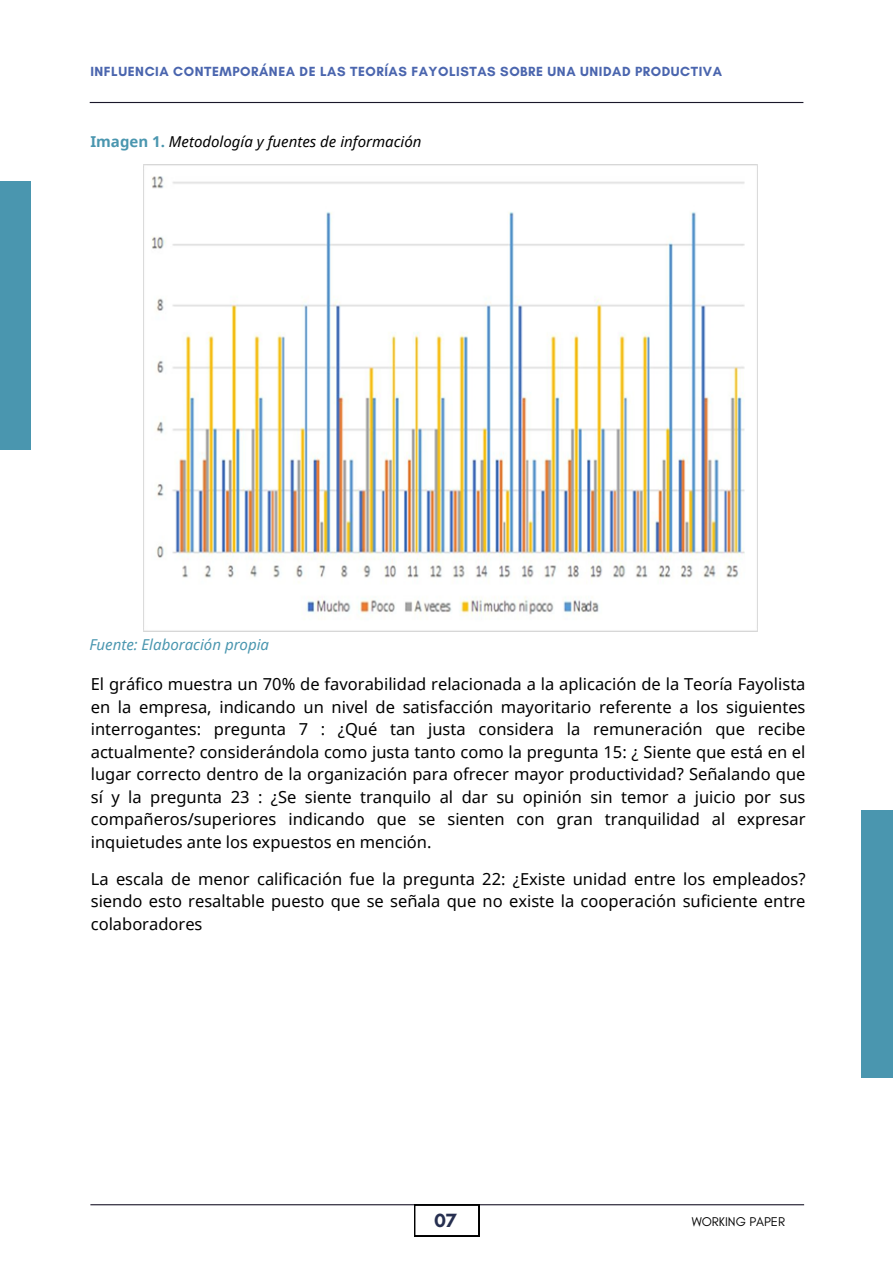
<style>
.page{position:relative;width:893px;height:1264px;background:#fff}
.page>*{position:absolute;margin:0;border:0;box-sizing:border-box;transform-origin:0 0}
.t1{font:700 19.5px "Glacial Indifference";color:#262f50}
.t2{font:16.5px/22.5px "Noto Sans";color:#000;text-align:justify}
.t3{font:italic 15px "Noto Sans";color:#000}
.t4{font:italic 15px "Noto Sans";color:#4a96af}
.t5{font:700 13.5px "Glacial Indifference";letter-spacing:.04em;color:#4a65ae}
.t6{font:12.9px "Glacial Indifference";color:#000}
.s1{font-weight:700;font-style:normal;color:#4a96af}
</style>
<div class="page">
<div style="left:0;top:181px;width:31px;height:268px;background:#4a96af"></div>
<div style="left:861px;top:810px;width:31px;height:268px;background:#4a96af"></div>
<hr style="left:90px;top:1204px;width:714px;height:1px;background:#1a172a">
<svg style="left:414px;top:1204px;width:65px;height:32px"></svg>
<hr style="left:90px;top:102px;width:713px;height:1px;background:#1a172a">
<img style="left:143px;top:165px;width:614px;height:467px">
<p class="t5" style="left:90px;top:63px;width:633px">INFLUENCIA CONTEMPORÁNEA DE LAS TEORÍAS FAYOLISTAS SOBRE UNA UNIDAD PRODUCTIVA</p>
<p class="t3" style="left:90px;top:131px;width:332px"><span class="s1">Imagen 1.</span> Metodología y fuentes de información</p>
<p class="t4" style="left:89px;top:634px;width:181px">Fuente: Elaboración propia</p>
<p class="t2" style="left:91px;top:672px;width:716px">El gráfico muestra un 70% de favorabilidad relacionada a la aplicación de la Teoría Fayolista en la empresa, indicando un nivel de satisfacción mayoritario referente a los siguientes interrogantes: pregunta 7 : ¿Qué tan justa considera la remuneración que recibe actualmente? considerándola como justa tanto como la pregunta 15: ¿ Siente que está en el lugar correcto dentro de la organización para ofrecer mayor productividad? Señalando que sí y la pregunta 23 : ¿Se siente tranquilo al dar su opinión sin temor a juicio por sus compañeros/superiores indicando que se sienten con gran tranquilidad al expresar inquietudes ante los expuestos en mención.</p>
<p class="t2" style="left:91px;top:867px;width:716px">La escala de menor calificación fue la pregunta 22: ¿Existe unidad entre los empleados? siendo esto resaltable puesto que se señala que no existe la cooperación suficiente entre colaboradores</p>
<p class="t1" style="left:434px;top:1208px;width:24px">07</p>
<p class="t6" style="left:691px;top:1213px;width:95px">WORKING PAPER</p>
</div>
